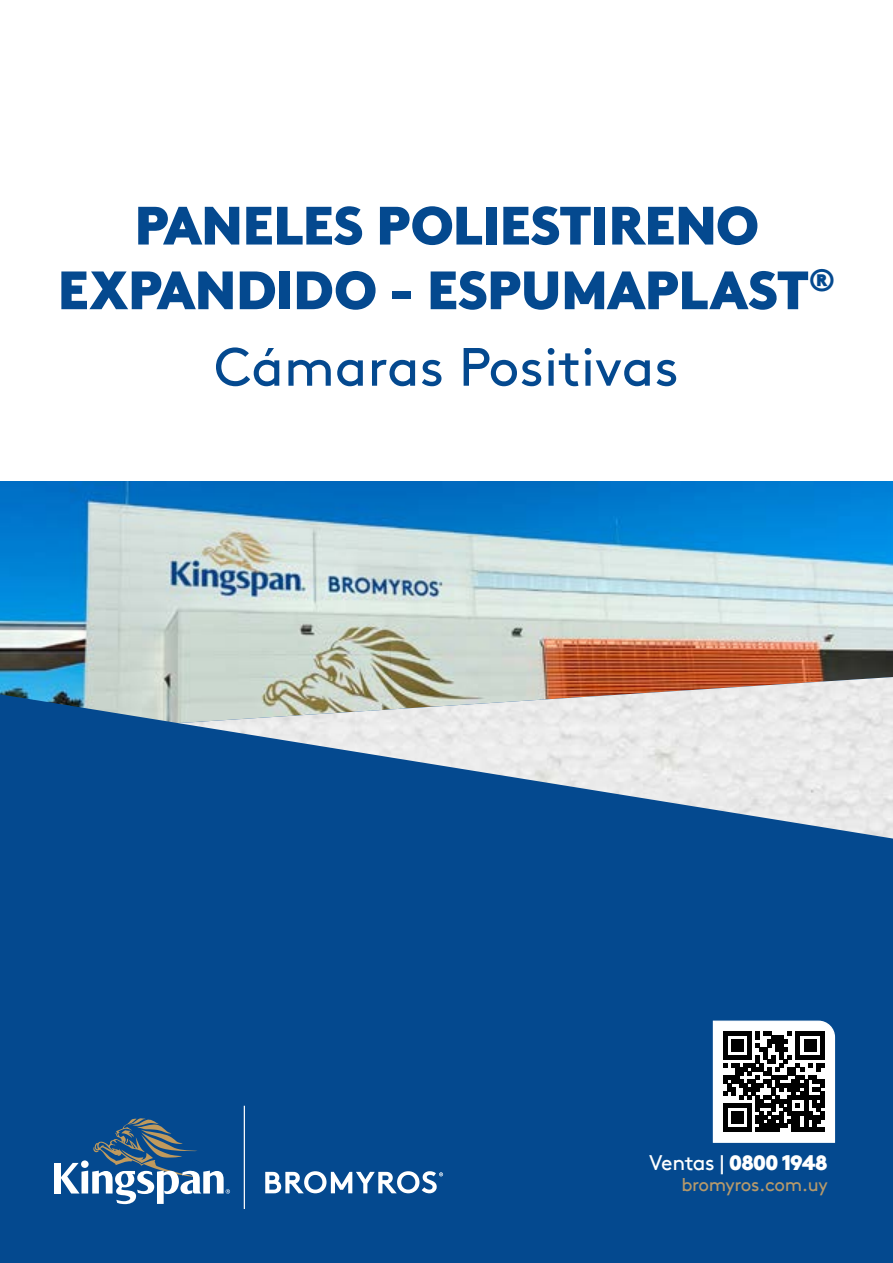
<style>
.page{position:relative;width:893px;height:1263px;background:#fff}
.page>*{position:absolute;margin:0;border:0;box-sizing:border-box;transform-origin:0 0}
.t1{font:900 53.85px/64.7px "Kingspan Brown TT";color:#04498f;text-align:center}
.t2{font:53.85px "Kingspan Brown TT";color:#04498f}
.t3{font:900 21.15px "Kingspan Brown TT";letter-spacing:-.025em;color:#fff}
.t4{font:18.45px "Kingspan Brown TT";letter-spacing:-.02em;color:#b5996b}
.s1{font-weight:400}
</style>
<div class="page">
<img style="left:0;top:482px;width:893px;height:195px">
<img style="left:0;top:677px;width:893px;height:17px">
<svg style="left:0;top:694px;width:893px;height:569px;background:#225e9a"></svg>
<svg style="left:712px;top:1020px;width:124px;height:123px"></svg>
<div style="left:54px;top:1163px;width:7px;height:30px;background:#fff"></div>
<svg style="left:61px;top:1118px;width:169px;height:86px;background:#3c6d9c"></svg>
<hr style="left:244px;top:1106px;width:1px;height:103px;background:#fff">
<svg style="left:265px;top:1171px;width:178px;height:22px"></svg>
<p class="t1" style="left:58px;top:188px;width:779px">PANELES POLIESTIRENO<br>EXPANDIDO - ESPUMAPLAST<sup>®</sup></p>
<p class="t2" style="left:214px;top:326px;width:466px">Cámaras Positivas</p>
<p class="t3" style="left:649px;top:1145px;width:180px"><span class="s1">Ventas |</span> 0800 1948</p>
<p class="t4" style="left:681px;top:1171px;width:148px">bromyros.com.uy</p>
</div>
